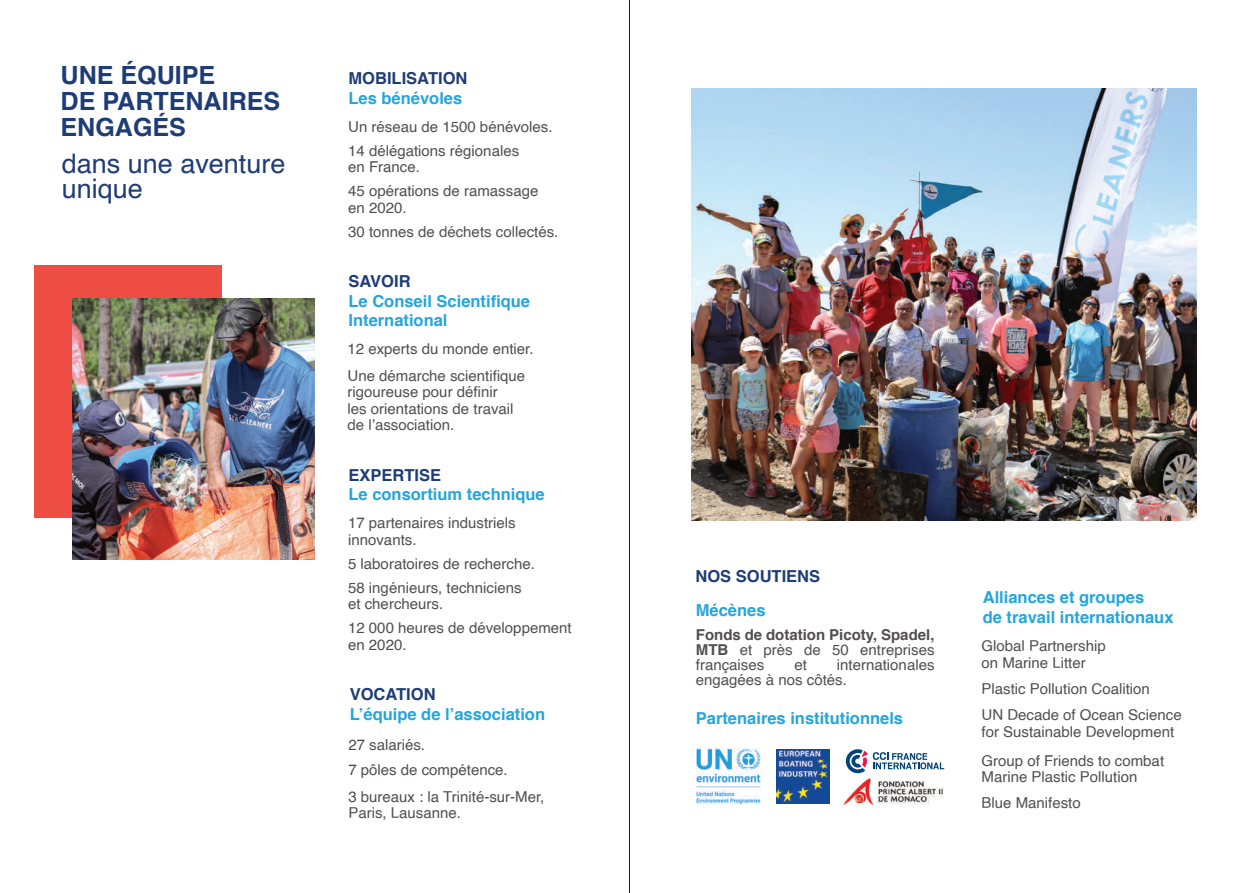
<style>
.page{position:relative;width:1259px;height:893px;background:#fff}
.page>*{position:absolute;margin:0;border:0;box-sizing:border-box;transform-origin:0 0}
.t1{font:27px/24.9px "Helvetica";color:#1e3d76}
.t2{font:700 25.05px/25.8px "Helvetica";color:#1e3d76}
.t3{font:700 16.5px/19.5px "Helvetica";color:#24a5dd}
.t4{font:700 16.5px "Helvetica";color:#1e3d76}
.t5{font:15px/16.5px "Helvetica";color:#524e4f}
.t6{font:700 15px/15px "Helvetica";color:#524e4f;text-align:justify}
.s1{font-weight:400}
</style>
<div class="page">
<div style="left:34px;top:265px;width:188px;height:253px;background:#ee4d43"></div>
<img style="left:72px;top:299px;width:243px;height:260px">
<hr style="left:629px;top:0;width:1px;height:893px;background:#1b1919">
<img style="left:843px;top:773px;width:100px;height:33px">
<img style="left:696px;top:749px;width:65px;height:55px">
<svg style="left:846px;top:749px;width:98px;height:24px"></svg>
<img style="left:692px;top:88px;width:504px;height:433px">
<img style="left:776px;top:749px;width:54px;height:54px">
<h2 class="t2" style="left:61px;top:64px;width:221px">UNE ÉQUIPE<br>DE PARTENAIRES<br>ENGAGÉS</h2>
<h1 class="t1" style="left:62px;top:153px;width:225px">dans une aventure unique</h1>
<p class="t4" style="left:348px;top:72px;width:120px">MOBILISATION</p>
<p class="t3" style="left:348px;top:89px;width:115px">Les bénévoles</p>
<p class="t5" style="left:348px;top:115px;width:206px;line-height:24px">Un réseau de 1500 bénévoles.<br>14 délégations régionales</p>
<p class="t5" style="left:348px;top:160px;width:73px">en France.</p>
<p class="t5" style="left:348px;top:184px;width:192px">45 opérations de ramassage en 2020.</p>
<p class="t5" style="left:348px;top:224px;width:212px">30 tonnes de déchets collectés.</p>
<p class="t4" style="left:348px;top:275px;width:64px">SAVOIR</p>
<p class="t3" style="left:348px;top:292px;width:183px">Le Conseil Scientifique<br>International</p>
<p class="t5" style="left:347px;top:336px;width:187px;line-height:26.8px">12 experts du monde entier.<br>Une démarche scientifique</p>
<p class="t5" style="left:347px;top:385px;width:167px">rigoureuse pour définir les orientations de travail de l’association.</p>
<p class="t4" style="left:348px;top:468px;width:94px">EXPERTISE</p>
<p class="t3" style="left:348px;top:486px;width:198px">Le consortium technique</p>
<p class="t5" style="left:348px;top:516px;width:169px">17 partenaires industriels innovants.</p>
<p class="t5" style="left:348px;top:552px;width:188px;line-height:23.9px">5 laboratoires de recherche.<br>58 ingénieurs, techniciens</p>
<p class="t5" style="left:348px;top:593px;width:225px;line-height:24.2px">et chercheurs.<br>12 000 heures de développement</p>
<p class="t5" style="left:348px;top:637px;width:60px">en 2020.</p>
<p class="t4" style="left:350px;top:688px;width:87px">VOCATION</p>
<p class="t3" style="left:350px;top:705px;width:197px">L’équipe de l’association</p>
<p class="t5" style="left:348px;top:734px;width:161px;line-height:24.2px">27 salariés.<br>7 pôles de compétence.</p>
<p class="t5" style="left:348px;top:789px;width:197px">3 bureaux : la Trinité-sur-Mer,<br>Paris, Lausanne.</p>
<p class="t4" style="left:695px;top:570px;width:126px">NOS SOUTIENS</p>
<p class="t3" style="left:696px;top:601px;width:71px">Mécènes</p>
<p class="t6" style="left:696px;top:628px;width:240px">Fonds de dotation Picoty, Spadel, MTB <span class="s1">et près de 50 entreprises françaises</span></p>
<p class="t5" style="left:696px;top:658px;width:240px;line-height:15px;text-indent:141px">internationales engagées à nos côtés.</p>
<p class="t5" style="left:794px;top:657px;width:14px">et</p>
<p class="t3" style="left:696px;top:710px;width:209px">Partenaires institutionnels</p>
<p class="t3" style="left:982px;top:589px;width:192px">Alliances et groupes<br>de travail internationaux</p>
<p class="t5" style="left:981px;top:639px;width:126px">Global Partnership on Marine Litter</p>
<p class="t5" style="left:981px;top:676px;width:202px;line-height:26.4px">Plastic Pollution Coalition<br>UN Decade of Ocean Science</p>
<p class="t5" style="left:981px;top:718px;width:194px;line-height:29px">for Sustainable Development<br>Group of Friends to combat</p>
<p class="t5" style="left:981px;top:765px;width:157px;line-height:26px">Marine Plastic Pollution<br>Blue Manifesto</p>
</div>
